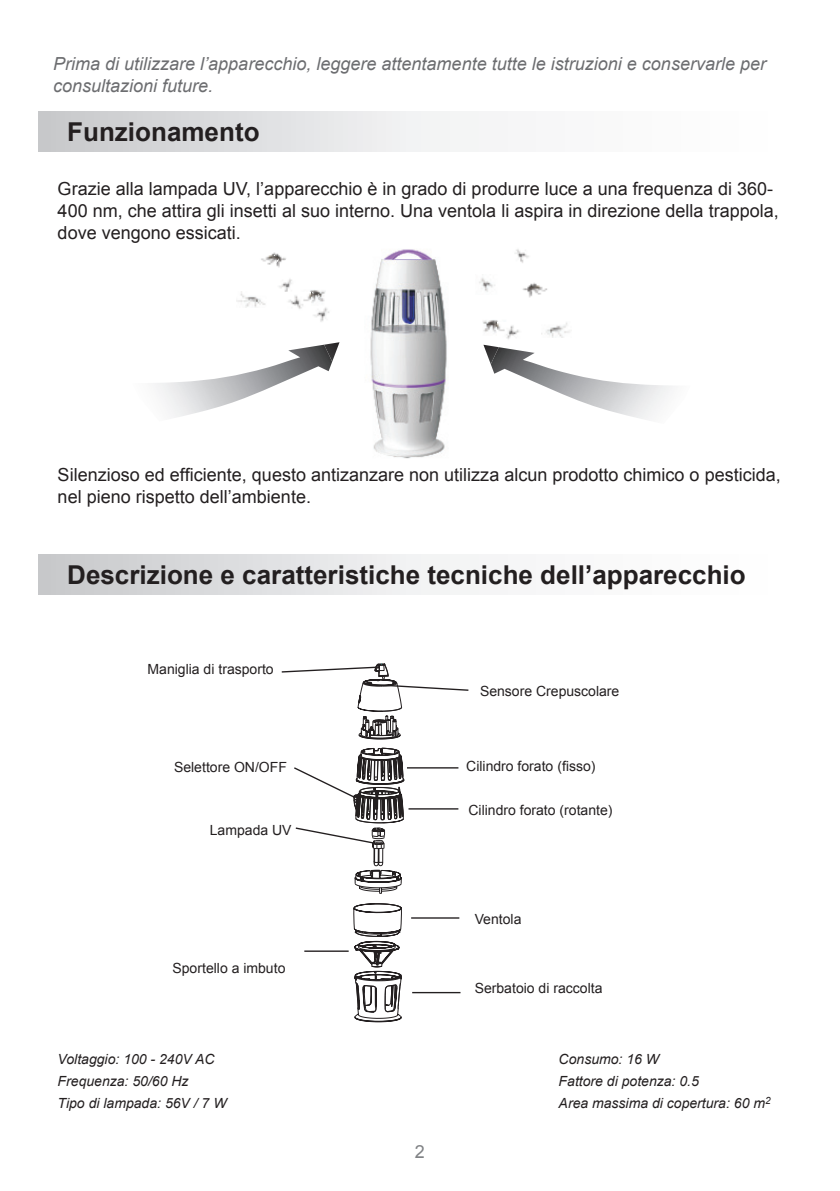
<style>
.page{position:relative;width:840px;height:1191px;background:#fff}
.page>*{position:absolute;margin:0;border:0;box-sizing:border-box;transform-origin:0 0}
.t1{font:700 26px "Arial";color:#231f20}
.t2{font:18px/22px "Arial";color:#231f20}
.t3{font:italic 18px/22px "Arial";color:#6c6d70}
.t4{font:18px "Arial";color:#808285}
.t5{font:14px "Arial";color:#231f20}
.t6{font:italic 14px/22px "Arial";color:#231f20}
</style>
<div class="page">
<div style="left:38px;top:555px;width:737px;height:39px;background:linear-gradient(to right,#cdced1,#fff)"></div>
<img style="left:483px;top:320px;width:15px;height:13px">
<img style="left:497px;top:322px;width:23px;height:17px">
<img style="left:313px;top:307px;width:16px;height:15px">
<img style="left:279px;top:279px;width:13px;height:13px">
<img style="left:523px;top:283px;width:25px;height:15px">
<img style="left:541px;top:322px;width:29px;height:15px">
<img style="left:310px;top:290px;width:15px;height:13px">
<img style="left:288px;top:293px;width:22px;height:16px">
<img style="left:479px;top:277px;width:16px;height:15px">
<img style="left:515px;top:249px;width:14px;height:14px">
<img style="left:261px;top:252px;width:25px;height:16px">
<img style="left:236px;top:292px;width:30px;height:15px">
<svg style="left:324px;top:342px;width:15px;height:20px"></svg>
<img style="left:155px;top:345px;width:177px;height:73px">
<svg style="left:483px;top:345px;width:14px;height:17px"></svg>
<img style="left:490px;top:347px;width:183px;height:73px">
<img style="left:370px;top:249px;width:77px;height:210px">
<div style="left:38px;top:112px;width:737px;height:40px;background:linear-gradient(to right,#cdced1,#fff)"></div>
<svg style="left:281px;top:670px;width:188px;height:324px"></svg>
<svg style="left:292px;top:663px;width:112px;height:359px"></svg>
<p class="t3" style="left:53px;top:53px;width:714px">Prima di utilizzare l’apparecchio, leggere attentamente tutte le istruzioni e conservarle per consultazioni future.</p>
<h1 class="t1" style="left:67px;top:115px;width:194px">Funzionamento</h1>
<p class="t2" style="left:58px;top:178px;width:722px">Grazie alla lampada UV, l’apparecchio è in grado di produrre luce a una frequenza di 360-<br>400 nm, che attira gli insetti al suo interno. Una ventola li aspira in direzione della trappola, dove vengono essicati.</p>
<p class="t2" style="left:58px;top:464px;width:724px">Silenzioso ed efficiente, questo antizanzare non utilizza alcun prodotto chimico o pesticida, nel pieno rispetto dell’ambiente.</p>
<h1 class="t1" style="left:67px;top:558px;width:679px">Descrizione e caratteristiche tecniche dell’apparecchio</h1>
<p class="t5" style="left:147px;top:660px;width:128px">Maniglia di trasporto</p>
<p class="t5" style="left:174px;top:757px;width:114px">Selettore ON/OFF</p>
<p class="t5" style="left:210px;top:821px;width:83px">Lampada UV</p>
<p class="t5" style="left:172px;top:959px;width:114px">Sportello a imbuto</p>
<p class="t6" style="left:58px;top:1048px;width:170px">Voltaggio: 100 - 240V AC<br>Frequenza: 50/60 Hz<br>Tipo di lampada: 56V / 7 W</p>
<p class="t4" style="left:415px;top:1140px;width:12px">2</p>
<p class="t5" style="left:479px;top:682px;width:141px">Sensore Crepuscolare</p>
<p class="t5" style="left:466px;top:756px;width:131px">Cilindro forato (fisso)</p>
<p class="t5" style="left:468px;top:801px;width:145px">Cilindro forato (rotante)</p>
<p class="t5" style="left:474px;top:909px;width:48px">Ventola</p>
<p class="t5" style="left:474px;top:978px;width:129px">Serbatoio di raccolta</p>
<p class="t6" style="left:558px;top:1048px;width:213px">Consumo: 16 W<br>Fattore di potenza: 0.5<br>Area massima di copertura: 60 m<sup>2</sup></p>
</div>
